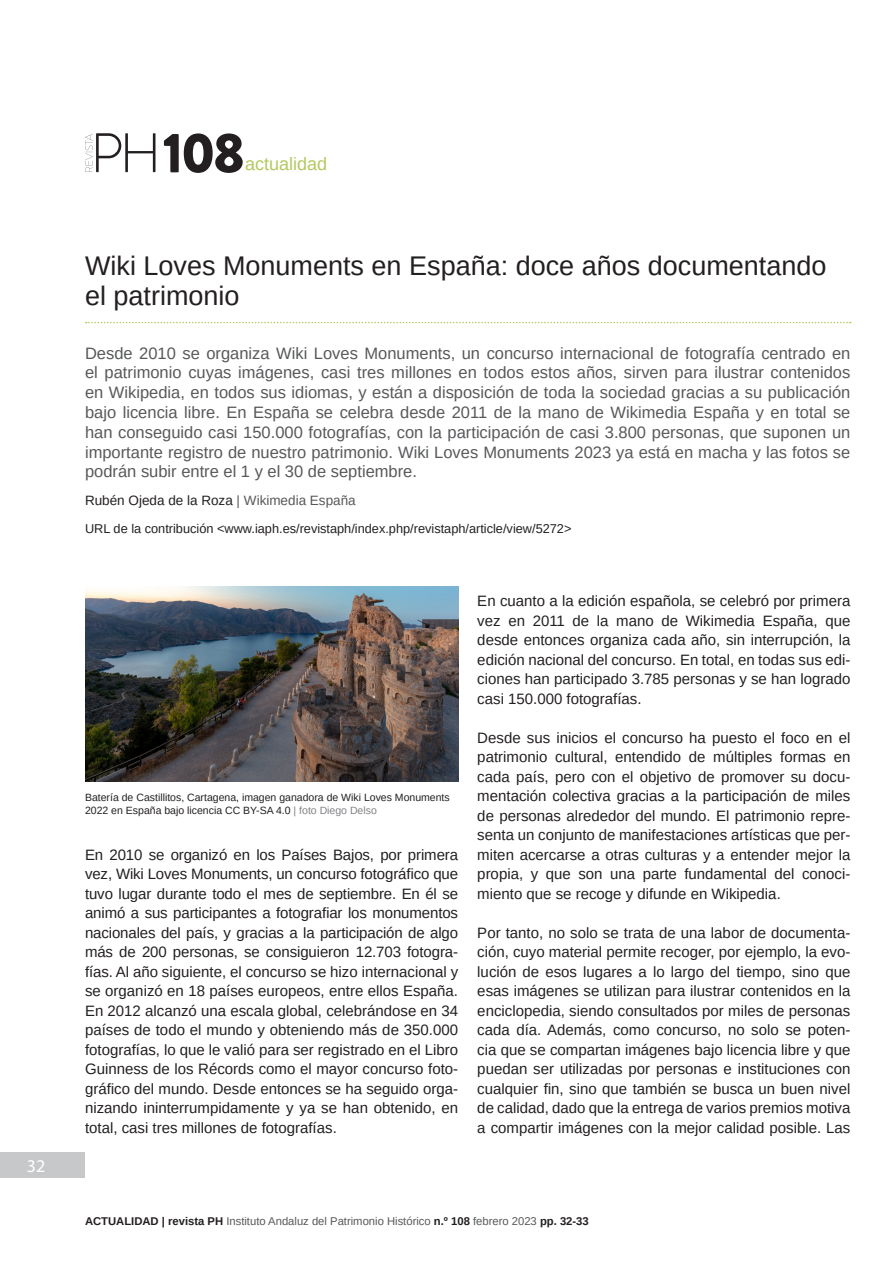
<style>
.page{position:relative;width:893px;height:1263px;background:#fff}
.page>*{position:absolute;margin:0;border:0;box-sizing:border-box;transform-origin:0 0}
.t1{font:900 56.4px "Brandon Grotesque";color:#231f20}
.Noticia_título{font:27px/30px "Arimo";color:#231f20}
.t2{font:18px "Arimo";color:#b3c85f}
.t3{font:18px "Myriad Pro";color:#fff}
.Noticia_presentación{font:16.5px/19.8px "Arimo";color:#57585a;text-align:justify}
.t4{font:15px/19.5px "Arimo";color:#231f20;text-align:justify}
.Autor{font:13.5px "Arimo";color:#231f20}
.URL_articulo{font:12.75px "Arimo";color:#231f20}
.t5{font:11.25px "Arimo";color:#57585a}
.Pie_de_Foto{font:10.5px/12.6px "Arimo";color:#231f20}
.s1{color:#57585a}
.s2{color:#808285}
.s3{font-weight:700;color:#231f20}
</style>
<div class="page">
<div style="left:0;top:1152px;width:85px;height:26px;background:#c7c8ca"></div>
<svg style="left:85px;top:133px;width:70px;height:39px"></svg>
<svg style="left:86px;top:322px;width:765px;height:1px"></svg>
<img style="left:85px;top:587px;width:373px;height:195px">
<p class="t3" style="left:27px;top:1155px;width:20px">32</p>
<h1 class="t1" style="left:163px;top:113px;width:84px">108</h1>
<p class="t2" style="left:245px;top:153px;width:84px">actualidad</p>
<p class="Noticia_título" style="left:85px;top:251px;width:743px">Wiki Loves Monuments en España: doce años documentando el patrimonio</p>
<p class="Noticia_presentación" style="left:85px;top:343px;width:767px">Desde 2010 se organiza Wiki Loves Monuments, un concurso internacional de fotografía centrado en el patrimonio cuyas imágenes, casi tres millones en todos estos años, sirven para ilustrar contenidos en Wikipedia, en todos sus idiomas, y están a disposición de toda la sociedad gracias a su publicación bajo licencia libre. En España se celebra desde 2011 de la mano de Wikimedia España y en total se han conseguido casi 150.000 fotografías, con la participación de casi 3.800 personas, que suponen un importante registro de nuestro patrimonio. Wiki Loves Monuments 2023 ya está en macha y las fotos se podrán subir entre el 1 y el 30 de septiembre.</p>
<p class="Autor" style="left:85px;top:492px;width:272px">Rubén Ojeda de la Roza <span class="s1">| Wikimedia España</span></p>
<p class="URL_articulo" style="left:85px;top:521px;width:488px">URL de la contribución &lt;www.iaph.es/revistaph/index.php/revistaph/article/view/5272&gt;</p>
<p class="Pie_de_Foto" style="left:85px;top:791px;width:366px">Batería de Castillitos, Cartagena, imagen ganadora de Wiki Loves Monuments<br>2022 en España bajo licencia CC BY-SA 4.0 <span class="s2">| foto Diego Delso</span></p>
<p class="t4" style="left:85px;top:845px;width:375px">En 2010 se organizó en los Países Bajos, por primera vez, Wiki Loves Monuments, un concurso fotográfico que tuvo lugar durante todo el mes de septiembre. En él se animó a sus participantes a fotografiar los monumentos nacionales del país, y gracias a la participación de algo más de 200 personas, se consiguieron 12.703 fotogra&shy;fías. Al año siguiente, el concurso se hizo internacional y se organizó en 18 países europeos, entre ellos España.<br>En 2012 alcanzó una escala global, celebrándose en 34 países de todo el mundo y obteniendo más de 350.000 fotografías, lo que le valió para ser registrado en el Libro Guinness de los Récords como el mayor concurso foto&shy;gráfico del mundo. Desde entonces se ha seguido orga&shy;nizando ininterrumpidamente y ya se han obtenido, en total, casi tres millones de fotografías.</p>
<p class="t4" style="left:477px;top:591px;width:375px">En cuanto a la edición española, se celebró por primera vez en 2011 de la mano de Wikimedia España, que desde entonces organiza cada año, sin interrupción, la edición nacional del concurso. En total, en todas sus edi&shy;ciones han participado 3.785 personas y se han logrado casi 150.000 fotografías.</p>
<p class="t4" style="left:477px;top:728px;width:375px">Desde sus inicios el concurso ha puesto el foco en el patrimonio cultural, entendido de múltiples formas en cada país, pero con el objetivo de promover su docu&shy;mentación colectiva gracias a la participación de miles de personas alrededor del mundo. El patrimonio repre&shy;senta un conjunto de manifestaciones artísticas que per&shy;miten acercarse a otras culturas y a entender mejor la propia, y que son una parte fundamental del conoci&shy;miento que se recoge y difunde en Wikipedia.</p>
<p class="t4" style="left:477px;top:923px;width:375px">Por tanto, no solo se trata de una labor de documenta&shy;ción, cuyo material permite recoger, por ejemplo, la evo&shy;lución de esos lugares a lo largo del tiempo, sino que esas imágenes se utilizan para ilustrar contenidos en la enciclopedia, siendo consultados por miles de personas cada día. Además, como concurso, no solo se poten&shy;cia que se compartan imágenes bajo licencia libre y que puedan ser utilizadas por personas e instituciones con cualquier fin, sino que también se busca un buen nivel de calidad, dado que la entrega de varios premios motiva a compartir imágenes con la mejor calidad posible. Las</p>
<p class="t5" style="left:85px;top:1213px;width:505px"><span class="s3">ACTUALIDAD | revista PH</span> Instituto Andaluz del Patrimonio Histórico <span class="s3">n.º 108</span> febrero 2023 <span class="s3">pp. 32-33</span></p>
</div>
